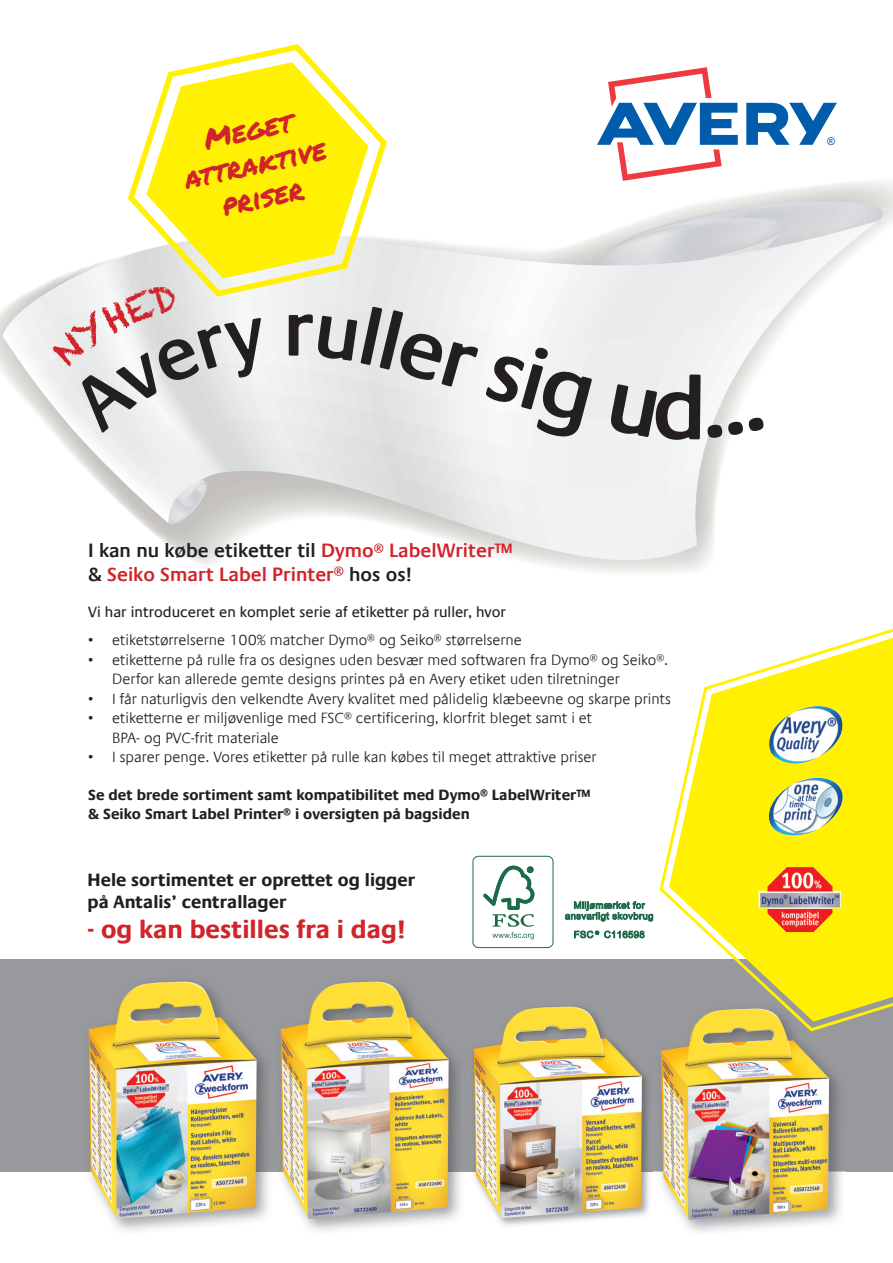
<style>
.page{position:relative;width:893px;height:1263px;background:#fff}
.page>*{position:absolute;margin:0;border:0;box-sizing:border-box;transform-origin:0 0}
.t1{font:600 78.9px "Praxis Com";color:#231f20}
.t2{font:28.5px/34.2px "Permanent Marker";color:#d1232a;text-align:center}
.t3{font:700 25.5px "Praxis Com";color:#d1232a}
.t4{font:600 19.5px/23.4px "Praxis Com";color:#d1232a}
.t5{font:700 18px/21.6px "Praxis Com";color:#231f20}
.t6{font:300 15px/19.5px "Praxis Com";color:#231f20}
.t7{font:700 15px/19.5px "Praxis Com";color:#231f20}
.t8{font:15px "Praxis Com";color:#231f20}
.t9{font:10.8px "Arial";color:#015dab}
.s1{color:#231f20}
</style>
<div class="page">
<svg style="left:0;top:181px;width:893px;height:392px"></svg>
<svg style="left:601px;top:201px;width:282px;height:150px"></svg>
<svg style="left:3px;top:221px;width:875px;height:340px"></svg>
<svg style="left:124px;top:44px;width:267px;height:257px"></svg>
<svg style="left:137px;top:48px;width:241px;height:239px"></svg>
<div style="left:0;top:959px;width:893px;height:212px;background:#97999c"></div>
<svg style="left:746px;top:103px;width:91px;height:42px"></svg>
<svg style="left:597px;top:67px;width:141px;height:114px"></svg>
<img style="left:470px;top:1006px;width:182px;height:220px">
<img style="left:474px;top:1007px;width:168px;height:211px">
<img style="left:82px;top:981px;width:383px;height:250px">
<img style="left:281px;top:982px;width:168px;height:237px">
<img style="left:89px;top:982px;width:168px;height:237px">
<svg style="left:669px;top:636px;width:224px;height:385px;fill:#fff101"></svg>
<img style="left:759px;top:867px;width:82px;height:65px">
<img style="left:765px;top:778px;width:85px;height:61px">
<img style="left:762px;top:706px;width:86px;height:66px">
<img style="left:655px;top:1002px;width:191px;height:230px">
<img style="left:780px;top:1002px;width:66px;height:29px">
<img style="left:793px;top:1002px;width:53px;height:19px">
<img style="left:661px;top:1008px;width:168px;height:212px">
<div style="left:472px;top:856px;width:81px;height:92px;border:1px solid #1c6b48;border-radius:5px"></div>
<svg style="left:483px;top:866px;width:51px;height:73px"></svg>
<svg style="left:565px;top:901px;width:88px;height:20px"></svg>
<svg style="left:574px;top:930px;width:71px;height:8px"></svg>
<svg style="left:316px;top:306px;width:276px;height:135px"></svg>
<div style="left:608px;top:374px;width:93px;height:66px;background:#eff0f0"></div>
<svg style="left:707px;top:416px;width:58px;height:22px"></svg>
<svg style="left:49px;top:282px;width:221px;height:151px"></svg>
<h2 class="t2" style="left:174px;top:128px;width:146px;rotate:-12deg">Meget attraktive priser</h2>
<h1 class="t1" style="left:283px;top:282px;width:32px">r</h1>
<h3 class="t4" style="left:88px;top:539px;width:426px"><span class="s1">I kan nu købe etiketter til</span> Dymo<sup>®</sup> LabelWriter™ <span class="s1">&amp;</span> Seiko Smart Label Printer<sup>®</sup> <span class="s1">hos os!</span></h3>
<p class="t8" style="left:88px;top:603px;width:419px">Vi har introduceret en komplet serie af etiketter på ruller, hvor</p>
<p class="t6" style="left:88px;top:630px;width:435px">• etiketstørrelserne 100% matcher Dymo<sup>®</sup> og Seiko<sup>®</sup> størrelserne</p>
<p class="t6" style="left:112px;top:650px;width:558px;text-indent:-24px">• etiketterne på rulle fra os designes uden besvær med softwaren fra Dymo<sup>®</sup> og Seiko<sup>®</sup>.<br>Derfor kan allerede gemte designs printes på en Avery etiket uden tilretninger</p>
<p class="t6" style="left:88px;top:689px;width:584px">• I får naturligvis den velkendte Avery kvalitet med pålidelig klæbeevne og skarpe prints</p>
<p class="t6" style="left:112px;top:708px;width:481px;text-indent:-24px">• etiketterne er miljøvenlige med FSC<sup>®</sup> certificering, klorfrit bleget samt i et<br>BPA- og PVC-frit materiale</p>
<p class="t6" style="left:88px;top:747px;width:510px">• I sparer penge. Vores etiketter på rulle kan købes til meget attraktive priser</p>
<p class="t7" style="left:88px;top:785px;width:504px">Se det brede sortiment samt kompatibilitet med Dymo<sup>®</sup> LabelWriter™ &amp; Seiko Smart Label Printer<sup>®</sup> i oversigten på bagsiden</p>
<p class="t5" style="left:88px;top:869px;width:329px">Hele sortimentet er oprettet og ligger på Antalis’ centrallager</p>
<h3 class="t3" style="left:88px;top:914px;width:320px">- og kan bestilles fra i dag!</h3>
<p class="t9" style="left:827px;top:134px;width:9px">®</p>
</div>
